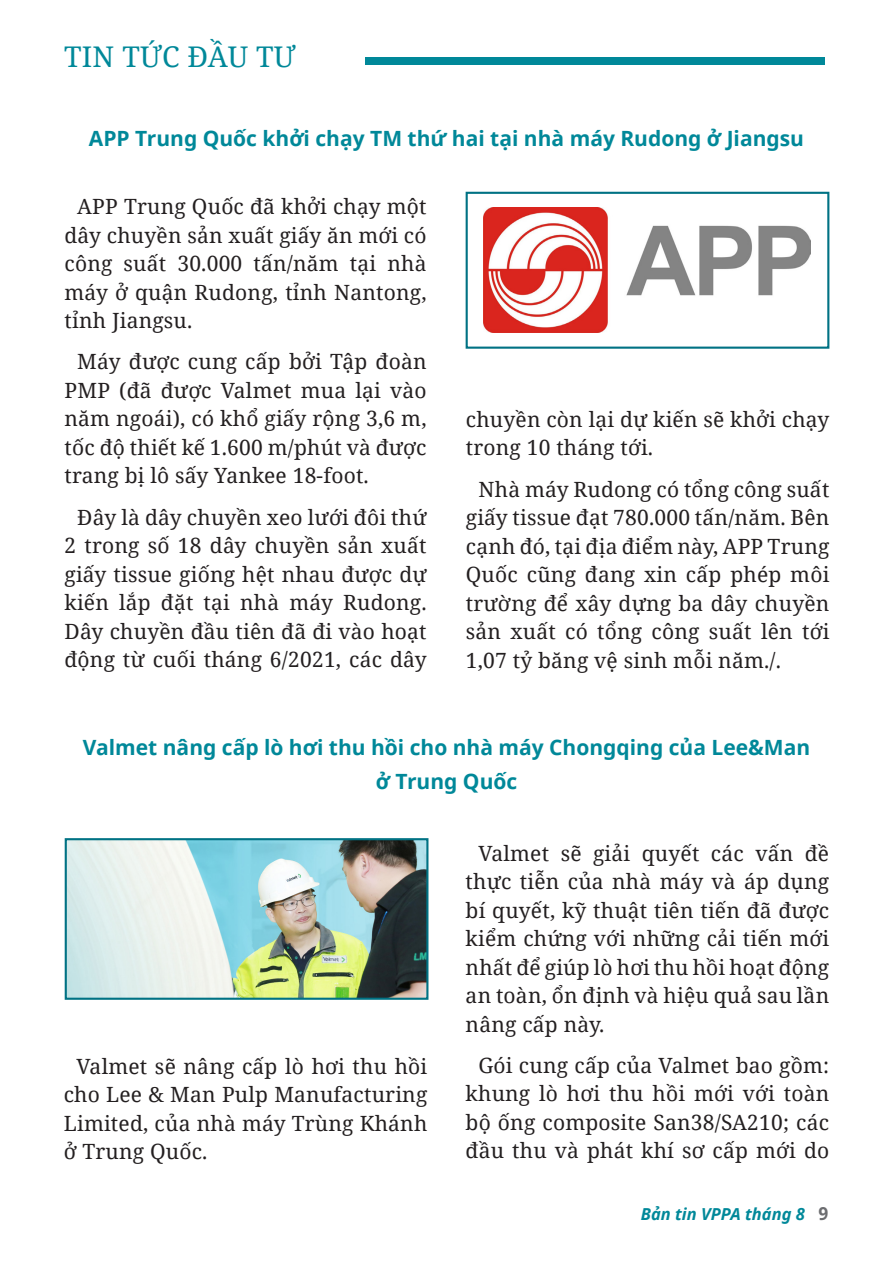
<style>
.page{position:relative;width:893px;height:1263px;background:#fff}
.page>*{position:absolute;margin:0;border:0;box-sizing:border-box;transform-origin:0 0}
.t1{font:28.5px "Noto Serif";letter-spacing:.01em;color:#089}
.t2{font:21px/28.5px "Noto Serif";letter-spacing:.01em;color:#231f20;text-align:justify}
.t3{font:700 21px "Noto Sans";color:#089}
.t4{font:italic 700 16.5px "Noto Sans";color:#089}
.s1{font-style:normal;font-size:18px;color:#6c6d70}
</style>
<div class="page">
<div style="left:365px;top:58px;width:459px;height:7px;background:#089"></div>
<img style="left:483px;top:208px;width:328px;height:124px">
<div style="left:466px;top:192px;width:363px;height:157px;border:2px solid #007284"></div>
<img style="left:68px;top:841px;width:357px;height:156px">
<div style="left:65px;top:838px;width:363px;height:162px;border:2px solid #007284"></div>
<p class="t1" style="left:64px;top:37px;width:233px">TIN TỨC ĐẦU TƯ</p>
<p class="t3" style="left:89px;top:123px;width:717px">APP Trung Quốc khởi chạy TM thứ hai tại nhà máy Rudong ở Jiangsu</p>
<p class="t2" style="left:65px;top:192px;width:364px;text-indent:13px">APP Trung Quốc đã khởi chạy một dây chuyền sản xuất giấy ăn mới có công suất 30.000 tấn/năm tại nhà máy ở quận Rudong, tỉnh Nantong, tỉnh Jiangsu.</p>
<p class="t2" style="left:65px;top:347px;width:364px;text-indent:13px">Máy được cung cấp bởi Tập đoàn PMP (đã được Valmet mua lại vào năm ngoái), có khổ giấy rộng 3,6 m, tốc độ thiết kế 1.600 m/phút và được trang bị lô sấy Yankee 18-foot.</p>
<p class="t2" style="left:65px;top:502px;width:364px;text-indent:13px">Đây là dây chuyền xeo lưới đôi thứ 2 trong số 18 dây chuyền sản xuất giấy tissue giống hệt nhau được dự kiến lắp đặt tại nhà máy Rudong.<br>Dây chuyền đầu tiên đã đi vào hoạt động từ cuối tháng 6/2021, các dây</p>
<p class="t2" style="left:466px;top:404px;width:365px">chuyền còn lại dự kiến sẽ khởi chạy trong 10 tháng tới.</p>
<p class="t2" style="left:466px;top:474px;width:365px;text-indent:13px">Nhà máy Rudong có tổng công suất giấy tissue đạt 780.000 tấn/năm. Bên cạnh đó, tại địa điểm này, APP Trung Quốc cũng đang xin cấp phép môi trường để xây dựng ba dây chuyền sản xuất có tổng công suất lên tới 1,07 tỷ băng vệ sinh mỗi năm./.</p>
<p class="t3" style="left:83px;top:733px;width:729px">Valmet nâng cấp lò hơi thu hồi cho nhà máy Chongqing của Lee&amp;Man</p>
<p class="t3" style="left:376px;top:767px;width:143px">ở Trung Quốc</p>
<p class="t2" style="left:64px;top:1051px;width:365px;text-indent:13px">Valmet sẽ nâng cấp lò hơi thu hồi cho Lee &amp; Man Pulp Manufacturing Limited, của nhà máy Trùng Khánh ở Trung Quốc.</p>
<p class="t2" style="left:466px;top:838px;width:365px;text-indent:13px">Valmet sẽ giải quyết các vấn đề thực tiễn của nhà máy và áp dụng bí quyết, kỹ thuật tiên tiến đã được kiểm chứng với những cải tiến mới nhất để giúp lò hơi thu hồi hoạt động an toàn, ổn định và hiệu quả sau lần nâng cấp này.</p>
<p class="t2" style="left:466px;top:1050px;width:365px;text-indent:13px">Gói cung cấp của Valmet bao gồm: khung lò hơi thu hồi mới với toàn bộ ống composite San38/SA210; các đầu thu và phát khí sơ cấp mới do</p>
<p class="t4" style="left:641px;top:1202px;width:189px">Bản tin VPPA tháng 8 <span class="s1">9</span></p>
</div>
